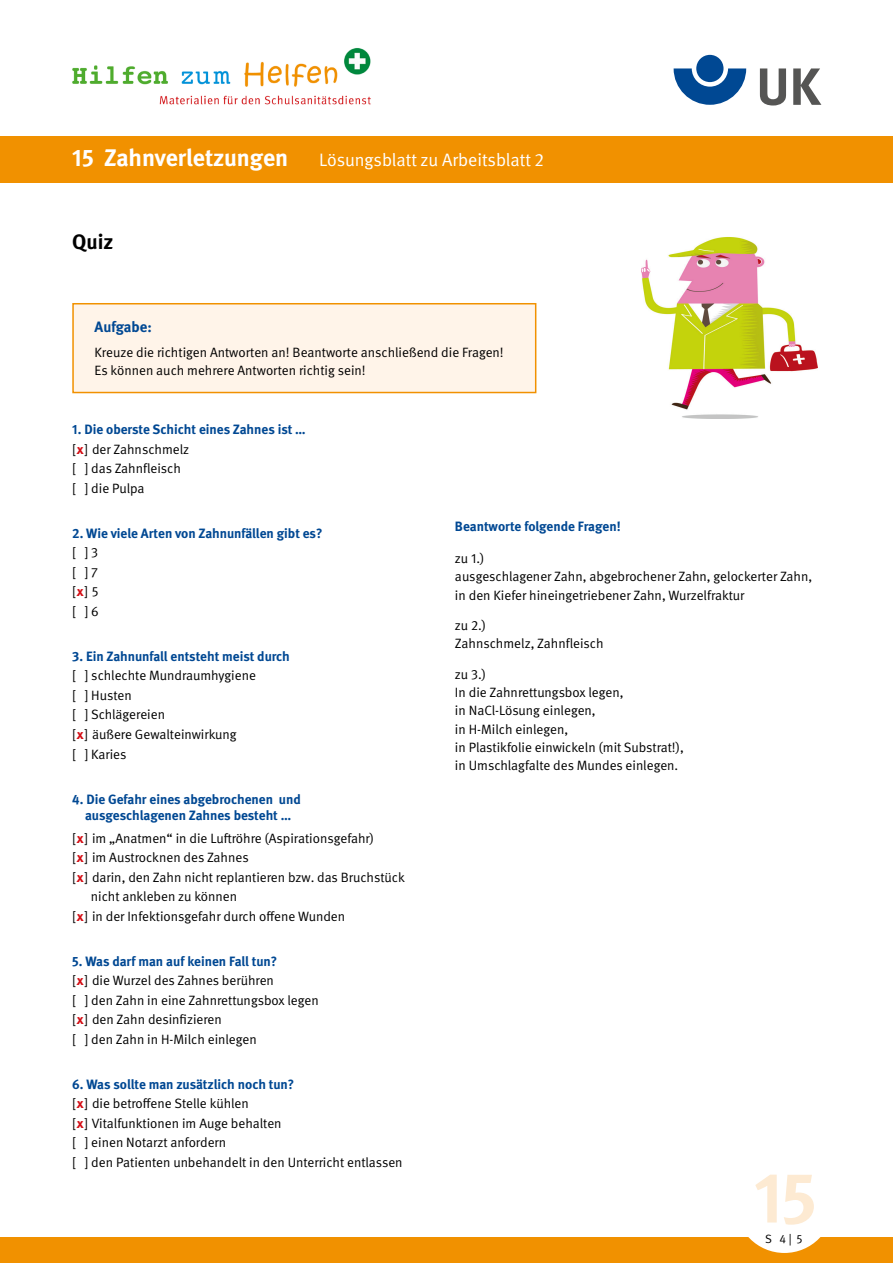
<style>
.page{position:relative;width:893px;height:1263px;background:#fff}
.page>*{position:absolute;margin:0;border:0;box-sizing:border-box;transform-origin:0 0}
.t1{font:700 71.7px "DGUV Meta";color:#fdead2}
.t2{font:700 21px "DGUV Meta";color:#000}
.t3{font:18px "DGUV Meta";letter-spacing:-.005em;color:#fff}
.t4{font:700 15px "DGUV Meta";letter-spacing:-.005em;color:#004893}
.t5{font:13.5px/19.5px "DGUV Meta";color:#000}
.t6{font:700 13.5px/16.5px "DGUV Meta";color:#004893;text-align:center}
.t7{font:12px "DGUV Meta";color:#000}
.s1{font-weight:700;font-size:24px}
.s2{font-weight:700;color:#004893}
.s3{font-weight:700;color:#d30d14}
</style>
<div class="page">
<div style="left:72px;top:303px;width:464px;height:90px;background:#fff4e9;border:2px solid #f19100"></div>
<div style="left:0;top:1237px;width:893px;height:26px;background:#f19100"></div>
<div style="left:0;top:136px;width:893px;height:47px;background:#f19100"></div>
<svg style="left:760px;top:68px;width:26px;height:38px"></svg>
<svg style="left:793px;top:68px;width:28px;height:37px"></svg>
<svg style="left:674px;top:68px;width:72px;height:37px"></svg>
<div style="left:696px;top:55px;width:27px;height:27px;background:#004893;border-radius:50%"></div>
<img style="left:72px;top:48px;width:299px;height:57px">
<img style="left:642px;top:237px;width:175px;height:182px">
<div style="left:736px;top:1155px;width:97px;height:98px;background:#fff;border-radius:50%"></div>
<h3 class="t3" style="left:72px;top:150px;width:473px"><span class="s1">15 Zahnverletzungen</span> Lösungsblatt zu Arbeitsblatt 2</h3>
<h2 class="t2" style="left:72px;top:229px;width:43px">Quiz</h2>
<p class="t4" style="left:95px;top:318px;width:59px">Aufgabe:</p>
<p class="t5" style="left:95px;top:344px;width:411px;line-height:18.1px">Kreuze die richtigen Antworten an! Beantworte anschließend die Fragen!<br>Es können auch mehrere Antworten richtig sein!</p>
<p class="t5" style="left:72px;top:420px;width:235px"><span class="s2">1. Die oberste Schicht eines Zahnes ist … </span>[<span class="s3">x</span>] der Zahnschmelz<br>[ ] das Zahnfleisch<br>[ ] die Pulpa</p>
<p class="t6" style="left:72px;top:525px;width:252px">2. Wie viele Arten von Zahnunfällen gibt es?</p>
<p class="t5" style="left:72px;top:543px;width:28px;text-align:justify">[ ] 3 [ ] 7 [<span class="s3">x</span>] 5 [ ] 6</p>
<p class="t6" style="left:72px;top:648px;width:219px">3. Ein Zahnunfall entsteht meist durch</p>
<p class="t5" style="left:72px;top:666px;width:185px">[ ] schlechte Mundraumhygiene [ ] Husten<br>[ ] Schlägereien<br>[<span class="s3">x</span>] äußere Gewalteinwirkung<br>[ ] Karies</p>
<p class="t6" style="left:72px;top:791px;width:230px">4. Die Gefahr eines abgebrochenen und ausgeschlagenen Zahnes besteht …</p>
<p class="t5" style="left:72px;top:828px;width:303px">[<span class="s3">x</span>] im „Anatmen“ in die Luftröhre (Aspirationsgefahr)</p>
<p class="t5" style="left:72px;top:848px;width:178px">[<span class="s3">x</span>] im Austrocknen des Zahnes</p>
<p class="t5" style="left:72px;top:867px;width:334px">[<span class="s3">x</span>] darin, den Zahn nicht replantieren bzw. das Bruchstück</p>
<p class="t5" style="left:91px;top:887px;width:148px">nicht ankleben zu können</p>
<p class="t5" style="left:72px;top:906px;width:274px">[<span class="s3">x</span>] in der Infektionsgefahr durch offene Wunden</p>
<p class="t5" style="left:72px;top:951px;width:248px"><span class="s2">5. Was darf man auf keinen Fall tun?<br></span>[<span class="s3">x</span>] die Wurzel des Zahnes berühren<br>[ ] den Zahn in eine Zahnrettungsbox legen [<span class="s3">x</span>] den Zahn desinfizieren<br>[ ] den Zahn in H-Milch einlegen</p>
<p class="t5" style="left:72px;top:1074px;width:332px"><span class="s2">6. Was sollte man zusätzlich noch tun?<br></span>[<span class="s3">x</span>] die betroffene Stelle kühlen<br>[<span class="s3">x</span>] Vitalfunktionen im Auge behalten<br>[ ] einen Notarzt anfordern<br>[ ] den Patienten unbehandelt in den Unterricht entlassen</p>
<p class="t6" style="left:455px;top:519px;width:167px">Beantworte folgende Fragen!</p>
<p class="t5" style="left:455px;top:550px;width:359px;line-height:18.1px">zu 1.)<br>ausgeschlagener Zahn, abgebrochener Zahn, gelockerter Zahn, in den Kiefer hineingetriebener Zahn, Wurzelfraktur</p>
<p class="t5" style="left:455px;top:617px;width:150px;line-height:18.1px">zu 2.)<br>Zahnschmelz, Zahnfleisch</p>
<p class="t5" style="left:455px;top:666px;width:230px;line-height:18.1px">zu 3.)<br>In die Zahnrettungsbox legen,<br>in NaCl-Lösung einlegen,<br>in H-Milch einlegen,<br>in Plastikfolie einwickeln (mit Substrat!), in Umschlagfalte des Mundes einlegen.</p>
<h1 class="t1" style="left:754px;top:1155px;width:64px">15</h1>
<p class="t7" style="left:765px;top:1232px;width:39px">S 4 | 5</p>
</div>
